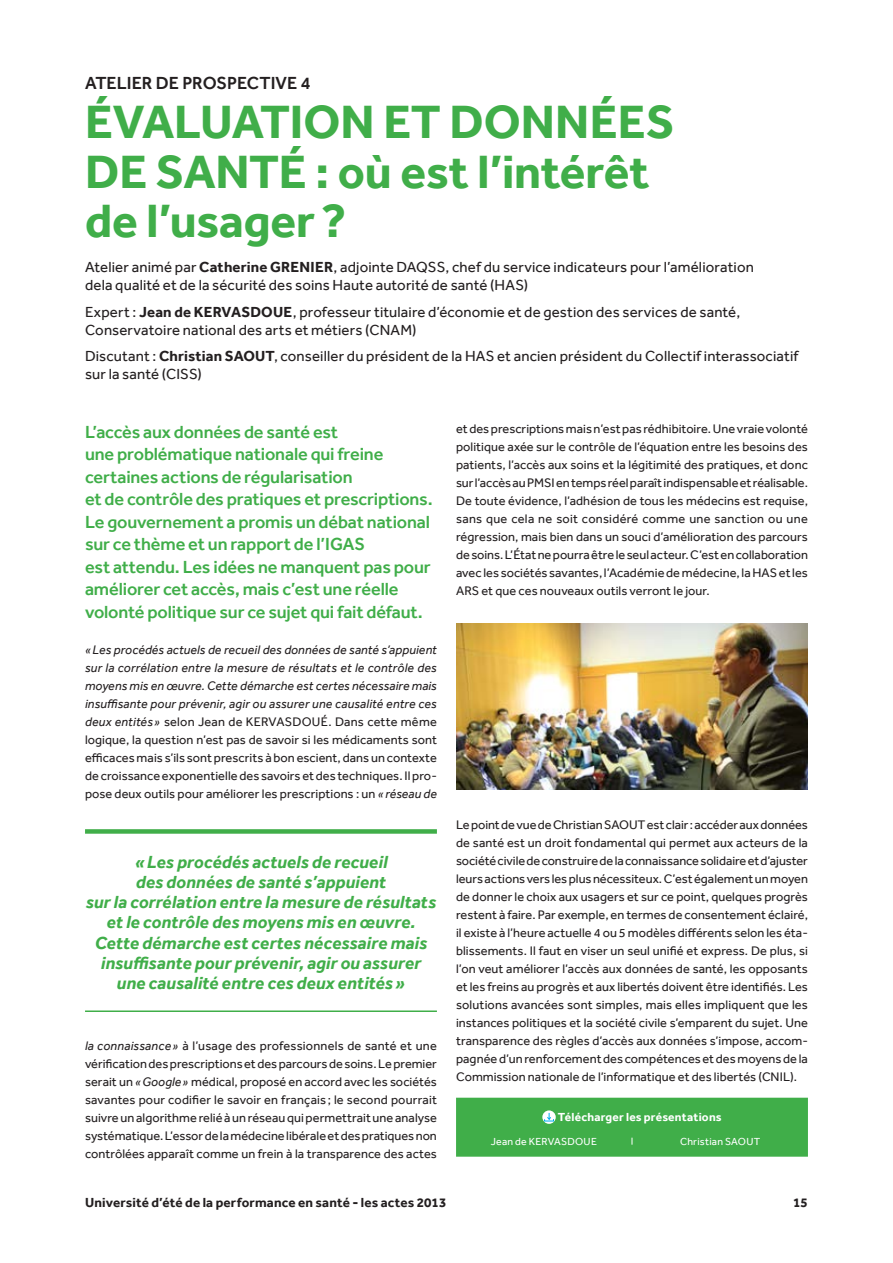
<style>
.page{position:relative;width:893px;height:1263px;background:#fff}
.page>*{position:absolute;margin:0;border:0;box-sizing:border-box;transform-origin:0 0}
.P2_Titre{font:700 48px/49.5px "Effra";letter-spacing:-.005em;color:#40ae49}
.P2_Chapô{font:500 18px/22.5px "Effra";letter-spacing:-.01em;color:#40ae49}
.P2_Encadré{font:italic 700 18px/20.2px "Effra";color:#40ae49;text-align:center}
.Surtitre{font:500 18px "Effra";letter-spacing:-.005em;color:#231f20}
.Signature_Regular{font:15px/18px "Effra";letter-spacing:.01em;color:#231f20}
.Roulette{font:700 13.5px "Effra";letter-spacing:.015em;color:#231f20}
.Folio{font:700 13.5px "Effra";color:#231f20}
.Texte_esp{font:12.75px/18px "Effra";letter-spacing:.005em;color:#231f20;text-align:justify}
.Texte{font:12.75px/18px "Effra";letter-spacing:.005em;color:#231f20;text-align:justify}
.t1{font:700 12px "Effra";letter-spacing:.015em;color:#fff}
.t2{font:10.5px "Effra";letter-spacing:.025em;color:#fff}
.s1{font-weight:700}
.s2{font-style:italic}
</style>
<div class="page">
<div style="left:85px;top:829px;width:352px;height:5px;background:#40ae49"></div>
<hr style="left:85px;top:1010px;width:352px;height:2px;background:#40ae49">
<div style="left:456px;top:1098px;width:352px;height:59px;background:#40ae49"></div>
<img style="left:456px;top:624px;width:352px;height:165px">
<p class="Surtitre" style="left:85px;top:72px;width:227px">ATELIER DE PROSPECTIVE 4</p>
<p class="P2_Titre" style="left:85px;top:96px;width:591px">ÉVALUATION ET DONNÉES<br>DE SANTÉ : où est l’intérêt de l’usager?</p>
<p class="Signature_Regular" style="left:85px;top:258px;width:670px">Atelier animé par <span class="s1">Catherine GRENIER</span>, adjointe DAQSS, chef du service indicateurs pour l’amélioration dela qualité et de la sécurité des soins Haute autorité de santé (HAS)</p>
<p class="Signature_Regular" style="left:85px;top:302px;width:657px">Expert : <span class="s1">Jean de KERVASDOUE</span>, professeur titulaire d’économie et de gestion des services de santé,<br>Conservatoire national des arts et métiers (CNAM)</p>
<p class="Signature_Regular" style="left:85px;top:347px;width:715px">Discutant : <span class="s1">Christian SAOUT</span>, conseiller du président de la HAS et ancien président du Collectif interassociatif sur la santé (CISS)</p>
<p class="P2_Chapô" style="left:85px;top:420px;width:349px">L’accès aux données de santé est<br>une problématique nationale qui freine certaines actions de régularisation<br>et de contrôle des pratiques et prescriptions.<br>Le gouvernement a promis un débat national sur ce thème et un rapport de l’IGAS<br>est attendu. Les idées ne manquent pas pour améliorer cet accès, mais c’est une réelle volonté politique sur ce sujet qui fait défaut.</p>
<p class="Texte_esp" style="left:85px;top:640px;width:353px"><span class="s2">«Les procédés actuels de recueil des données de santé s’appuient sur la corrélation entre la mesure de résultats et le contrôle des moyens mis en œuvre. Cette démarche est certes nécessaire mais insuffisante pour prévenir, agir ou assurer une causalité entre ces deux entités»</span> selon Jean de KERVASDOUÉ. Dans cette même logique, la question n’est pas de savoir si les médicaments sont efficaces mais s’ils sont prescrits à bon escient, dans un contexte de croissance exponentielledes savoirs etdes techniques. Il pro&shy;pose deux outils pour améliorer les prescriptions : un <span class="s2">«réseau de</span></p>
<p class="P2_Encadré" style="left:86px;top:851px;width:352px">« Les procédés actuels de recueil<br>des données de santé s’appuient<br>sur la corrélation entre la mesure de résultats et le contrôle des moyens mis en œuvre.<br>Cette démarche est certes nécessaire mais insuffisante pour prévenir, agir ou assurer une causalité entre ces deux entités »</p>
<p class="Texte_esp" style="left:85px;top:1036px;width:353px"><span class="s2">la connaissance»</span> à l’usage des professionnels de santé et une vérificationdesprescriptionsetdesparcoursdesoins.Lepremier serait un <span class="s2">«Google»</span> médical, proposé en accord avec les sociétés savantes pour codifier le savoir en français ; le second pourrait suivreunalgorithmereliéàunréseauquipermettraituneanalyse systématique.L’essordelamédecinelibéraleetdespratiquesnon contrôlées apparaît comme un frein à la transparence des actes</p>
<p class="Texte_esp" style="left:456px;top:420px;width:353px">etdesprescriptionsmaisn’estpas rédhibitoire.Unevraievolonté politique axée sur le contrôle de l’équation entre les besoins des patients, l’accès aux soins et la légitimité des pratiques, et donc surl’accèsauPMSIentempsréelparaîtindispensableetréalisable.<br>De toute évidence, l’adhésion de tous les médecins est requise, sans que cela ne soit considéré comme une sanction ou une régression, mais bien dans un souci d’amélioration des parcours desoins.L’Étatnepourraêtreleseulacteur.C’estencollaboration avec les sociétés savantes, l’Académiedemédecine, laHASetles ARS et que ces nouveaux outils verront le jour.</p>
<p class="Texte" style="left:456px;top:816px;width:353px">LepointdevuedeChristianSAOUTestclair :accéderauxdonnées de santé est un droit fondamental qui permet aux acteurs de la sociétéciviledeconstruiredelaconnaissancesolidaireetd’ajuster leursactionsverslesplusnécessiteux.C’estégalementunmoyen de donner le choix aux usagers et sur ce point, quelques progrès restent à faire. Par exemple, en termes de consentement éclairé, il existe à l’heure actuelle 4 ou 5 modèles différents selon les éta&shy;blissements. Il faut en viser un seul unifié et express. De plus, si l’on veut améliorer l’accès aux données de santé, les opposants etles freins au progrès et aux libertés doivent être identifiés. Les solutions avancées sont simples, mais elles impliquent que les instances politiques et la société civile s’emparent du sujet. Une transparence des règles d’accès aux données s’impose, accom&shy;pagnéed’unrenforcementdes compétencesetdesmoyensdela Commission nationale de l’informatique et des libertés (CNIL).</p>
<p class="t1" style="left:558px;top:1109px;width:165px">Télécharger les présentations</p>
<p class="t2" style="left:491px;top:1135px;width:108px">Jean de KERVASDOUE</p>
<p class="t2" style="left:680px;top:1135px;width:82px">Christian SAOUT</p>
<p class="Roulette" style="left:85px;top:1194px;width:363px">Université d’été de la performance en santé - les actes 2013</p>
<p class="Folio" style="left:793px;top:1194px;width:16px">15</p>
</div>
